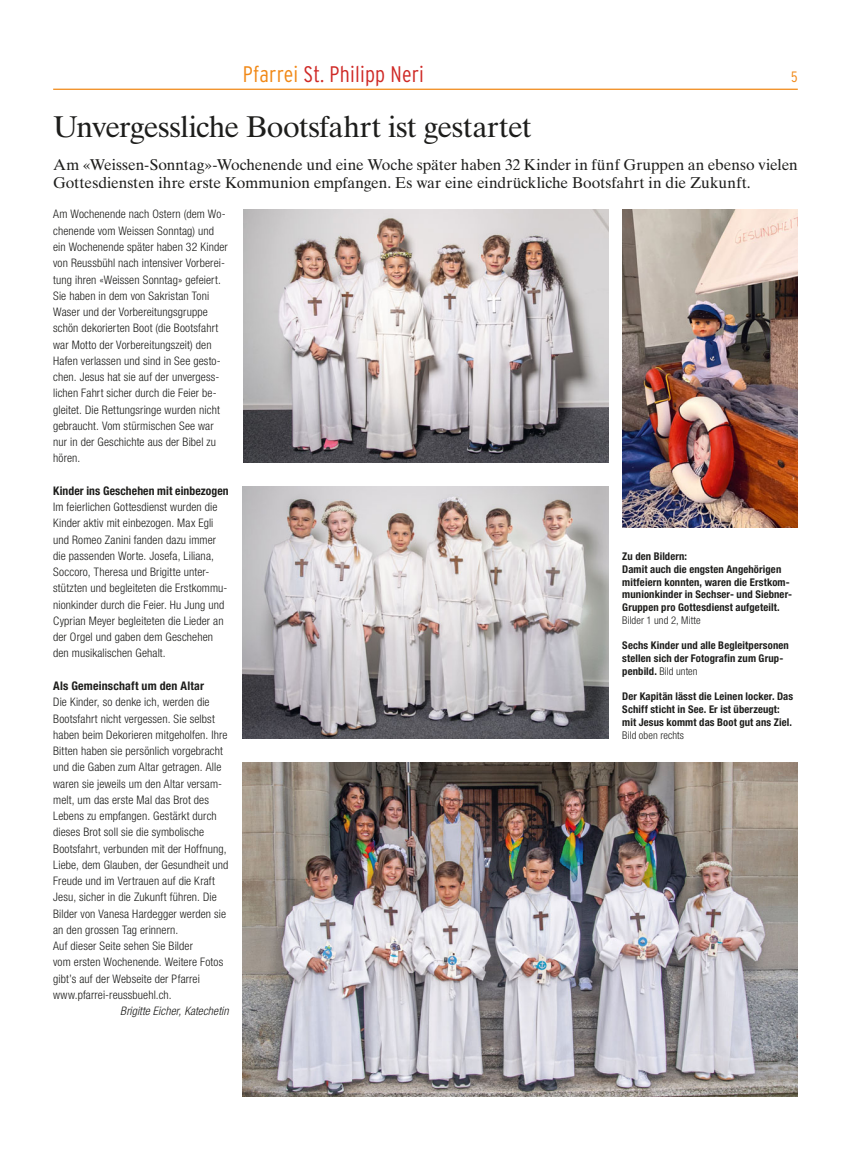
<style>
.page{position:relative;width:851px;height:1170px;background:#fff}
.page>*{position:absolute;margin:0;border:0;box-sizing:border-box;transform-origin:0 0}
.t1{font:30px "Times Ten LT Std";letter-spacing:-.025em;color:#1d1d1b}
.t2{font:300 condensed 22.5px "Interstate";letter-spacing:.01em;color:#cf2926}
.t3{font:15.62px/18.8px "Times Ten LT Std";letter-spacing:-.005em;color:#1d1d1b}
.t4{font:300 condensed 15px "Interstate";color:#f18816}
.t5{font:700 condensed 11.88px "Helvetica Neue LT Std";letter-spacing:.01em;color:#1d1d1b}
.t6{font:300 condensed 11.75px/16.2px "Helvetica Neue LT Std";letter-spacing:.01em;color:#1d1d1b}
.t7{font:italic 300 condensed 11.75px "Helvetica Neue LT Std";letter-spacing:.01em;color:#1d1d1b}
.t8{font:700 condensed 10.62px/12.8px "Helvetica Neue LT Std";letter-spacing:.01em;color:#1d1d1b}
.t9{font:300 condensed 10.62px "Helvetica Neue LT Std";letter-spacing:.005em;color:#1d1d1b}
.s1{color:#f18816}
.s2{font-weight:300}
</style>
<div class="page">
<hr style="left:53px;top:89px;width:744px;height:1px;background:#f18816">
<img style="left:622px;top:209px;width:175px;height:318px">
<img style="left:243px;top:210px;width:365px;height:252px">
<img style="left:243px;top:486px;width:365px;height:252px">
<img style="left:243px;top:762px;width:554px;height:334px">
<h2 class="t2" style="left:243px;top:66px;width:183px"><span class="s1">Pfarrei</span> St. Philipp Neri</h2>
<p class="t4" style="left:791px;top:71px;width:8px">5</p>
<h1 class="t1" style="left:53px;top:116px;width:480px">Unvergessliche Bootsfahrt ist gestartet</h1>
<h3 class="t3" style="left:53px;top:156px;width:746px">Am «Weissen-Sonntag»-Wochenende und eine Woche später haben 32 Kinder in fünf Gruppen an ebenso vielen<br>Gottesdiensten ihre erste Kommunion empfangen. Es war eine eindrückliche Bootsfahrt in die Zukunft.</h3>
<p class="t6" style="left:53px;top:207px;width:176px">Am Wochenende nach Ostern (dem Wo&shy;chenende vom Weissen Sonntag) und ein Wochenende später haben 32 Kinder von Reussbühl nach intensiver Vorberei&shy;tung ihren «Weissen Sonntag» gefeiert.<br>Sie haben in dem von Sakristan Toni Waser und der Vorbereitungsgruppe schön dekorierten Boot (die Bootsfahrt war Motto der Vorbereitungszeit) den Hafen verlassen und sind in See gesto&shy;chen. Jesus hat sie auf der unvergess&shy;lichen Fahrt sicher durch die Feier be&shy;gleitet. Die Rettungsringe wurden nicht gebraucht. Vom stürmischen See war nur in der Geschichte aus der Bibel zu hören.</p>
<p class="t5" style="left:53px;top:486px;width:177px">Kinder ins Geschehen mit einbezogen</p>
<p class="t6" style="left:53px;top:500px;width:176px">Im feierlichen Gottesdienst wurden die Kinder aktiv mit einbezogen. Max Egli und Romeo Zanini fanden dazu immer die passenden Worte. Josefa, Liliana, Soccoro, Theresa und Brigitte unter&shy;stützten und begleiteten die Erstkommu&shy;nionkinder durch die Feier. Hu Jung und Cyprian Meyer begleiteten die Lieder an der Orgel und gaben dem Geschehen den musikalischen Gehalt.</p>
<p class="t5" style="left:53px;top:681px;width:152px">Als Gemeinschaft um den Altar</p>
<p class="t6" style="left:53px;top:695px;width:177px">Die Kinder, so denke ich, werden die Bootsfahrt nicht vergessen. Sie selbst haben beim Dekorieren mitgeholfen. Ihre Bitten haben sie persönlich vorgebracht und die Gaben zum Altar getragen. Alle waren sie jeweils um den Altar versam&shy;melt, um das erste Mal das Brot des Lebens zu empfangen. Gestärkt durch dieses Brot soll sie die symbolische Bootsfahrt, verbunden mit der Hoffnung, Liebe, dem Glauben, der Gesundheit und Freude und im Vertrauen auf die Kraft Jesu, sicher in die Zukunft führen. Die Bilder von Vanesa Hardegger werden sie an den grossen Tag erinnern.<br>Auf dieser Seite sehen Sie Bilder<br>vom ersten Wochenende. Weitere Fotos gibt’s auf der Webseite der Pfarrei www.pfarrei-reussbuehl.ch.</p>
<p class="t7" style="left:120px;top:1006px;width:110px">Brigitte Eicher, Katechetin</p>
<p class="t8" style="left:622px;top:551px;width:171px">Zu den Bildern:<br>Damit auch die engsten Angehörigen mitfeiern konnten, waren die Erstkom&shy;munionkinder in Sechser- und Siebner-Gruppen pro Gottesdienst aufgeteilt.</p>
<p class="t9" style="left:622px;top:616px;width:80px">Bilder 1 und 2, Mitte</p>
<p class="t8" style="left:622px;top:640px;width:168px">Sechs Kinder und alle Begleitpersonen stellen sich der Fotografin zum Grup&shy;penbild. <span class="s2">Bild unten</span></p>
<p class="t8" style="left:622px;top:691px;width:172px">Der Kapitän lässt die Leinen locker. Das<br>Schiff sticht in See. Er ist überzeugt: mit Jesus kommt das Boot gut ans Ziel.</p>
<p class="t9" style="left:622px;top:731px;width:63px">Bild oben rechts</p>
</div>
